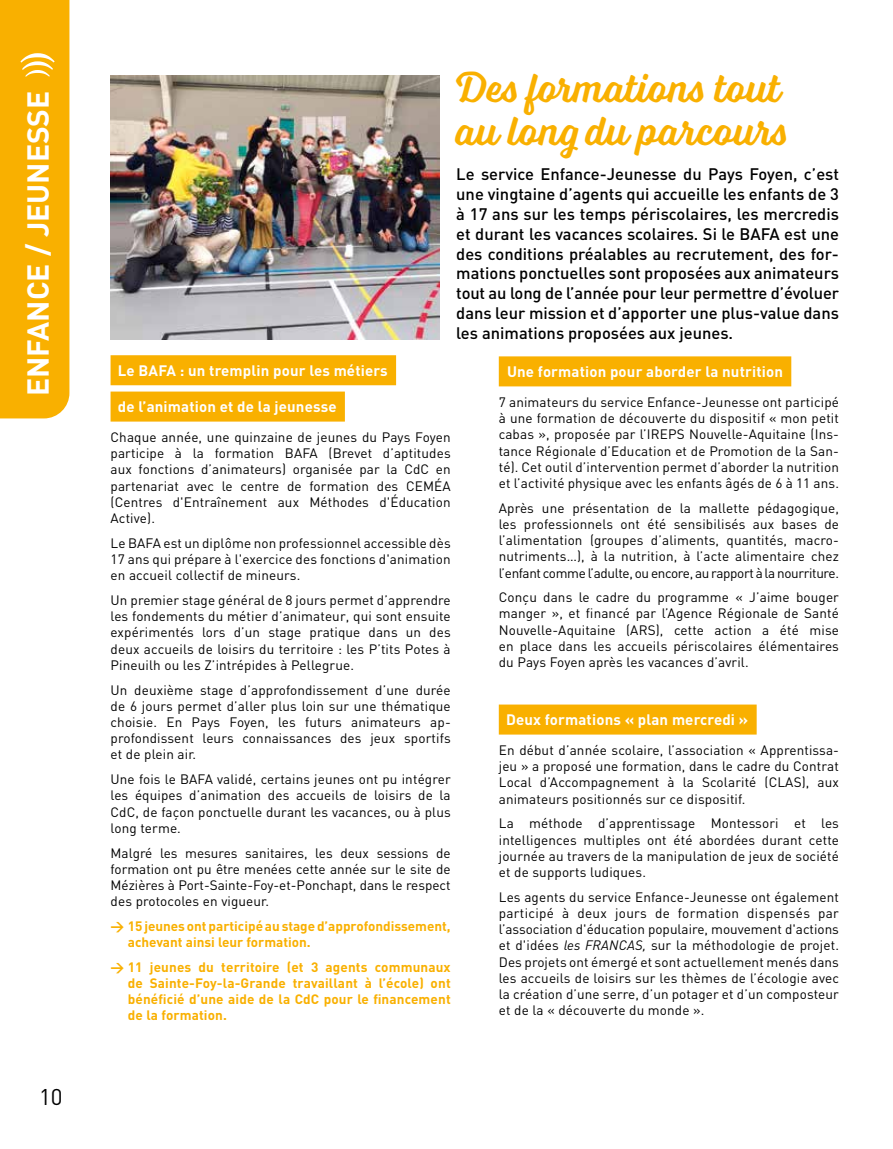
<style>
.page{position:relative;width:893px;height:1149px;background:#fff}
.page>*{position:absolute;margin:0;border:0;box-sizing:border-box;transform-origin:0 0}
.t1{font:43.5px/43.5px "Voltage";color:#f9b000}
.t2{font:700 30px "DIN";color:#fff}
.t3{font:22.5px "DIN";color:#000}
.t4{font:500 16.5px/19.8px "DIN";color:#000;text-align:justify}
.t5{font:700 15px "DIN";letter-spacing:.01em;color:#fff}
.t6{font:13.5px/16.2px "DIN";letter-spacing:.01em;color:#000;text-align:justify}
.t7{font:700 13.5px/16.2px "DIN";color:#f9b000}
.s1{font-family:"DINOT";font-style:italic}
</style>
<div class="page">
<img style="left:111px;top:75px;width:328px;height:264px">
<div style="left:111px;top:355px;width:285px;height:30px;background:#f9b000"></div>
<div style="left:111px;top:391px;width:234px;height:30px;background:#f9b000"></div>
<div style="left:499px;top:356px;width:292px;height:30px;background:#f9b000"></div>
<div style="left:499px;top:704px;width:258px;height:30px;background:#f9b000"></div>
<div style="left:0;top:0;width:69px;height:418px;background:#f9b000"></div>
<h2 class="t2" style="left:18px;top:396px;width:307px;rotate:-90deg">ENFANCE / JEUNESSE</h2>
<h3 class="t3" style="left:39px;top:1081px;width:25px">10</h3>
<h1 class="t1" style="left:456px;top:65px;width:334px">Des formations tout au long du parcours</h1>
<p class="t4" style="left:456px;top:164px;width:384px">Le service Enfance-Jeunesse du Pays Foyen, c’est une vingtaine d’agents qui accueille les enfants de 3 à 17 ans sur les temps périscolaires, les mercredis et durant les vacances scolaires. Si le BAFA est une des conditions préalables au recrutement, des for&shy;mations ponctuelles sont proposées aux animateurs tout au long de l’année pour leur permettre d’évoluer dans leur mission et d’apporter une plus-value dans les animations proposées aux jeunes.</p>
<p class="t5" style="left:118px;top:360px;width:271px">Le BAFA : un tremplin pour les métiers</p>
<p class="t5" style="left:118px;top:397px;width:220px">de l’animation et de la jeunesse</p>
<p class="t6" style="left:111px;top:428px;width:342px">Chaque année, une quinzaine de jeunes du Pays Foyen participe à la formation BAFA (Brevet d’aptitudes aux fonctions d’animateurs) organisée par la CdC en partenariat avec le centre de formation des CEMÉA (Centres d'Entraînement aux Méthodes d'Éducation Active).</p>
<p class="t6" style="left:111px;top:534px;width:342px">Le BAFA est un diplôme non professionnel accessible dès 17 ans qui prépare à l'exercice des fonctions d'animation en accueil collectif de mineurs.</p>
<p class="t6" style="left:111px;top:591px;width:342px">Un premier stage général de 8 jours permet d’apprendre les fondements du métier d’animateur, qui sont ensuite expérimentés lors d’un stage pratique dans un des deux accueils de loisirs du territoire : les P’tits Potes à Pineuilh ou les Z’intrépides à Pellegrue.</p>
<p class="t6" style="left:111px;top:681px;width:342px;text-align:left">Un deuxième stage d’approfondissement d’une durée de 6 jours permet d’aller plus loin sur une thématique choisie. En Pays Foyen, les futurs animateurs ap&shy;profondissent leurs connaissances des jeux sportifs et de plein air.</p>
<p class="t6" style="left:111px;top:770px;width:342px">Une fois le BAFA validé, certains jeunes ont pu intégrer les équipes d’animation des accueils de loisirs de la CdC, de façon ponctuelle durant les vacances, ou à plus long terme.</p>
<p class="t6" style="left:111px;top:844px;width:342px">Malgré les mesures sanitaires, les deux sessions de formation ont pu être menées cette année sur le site de Mézières à Port-Sainte-Foy-et-Ponchapt, dans le respect des protocoles en vigueur.</p>
<p class="t7" style="left:128px;top:917px;width:324px;text-indent:-17px">&gt; 15 jeunes ont participé au stage d’approfondissement, achevant ainsi leur formation.</p>
<p class="t7" style="left:128px;top:957px;width:324px;text-align:justify;text-indent:-17px">&gt; 11 jeunes du territoire (et 3 agents communaux de Sainte-Foy-la-Grande travaillant à l’école) ont bénéficié d’une aide de la CdC pour le financement de la formation.</p>
<p class="t5" style="left:507px;top:362px;width:277px">Une formation pour aborder la nutrition</p>
<p class="t6" style="left:499px;top:393px;width:342px">7 animateurs du service Enfance-Jeunesse ont participé à une formation de découverte du dispositif « mon petit cabas », proposée par l’IREPS Nouvelle-Aquitaine (Ins&shy;tance Régionale d’Education et de Promotion de la San&shy;té). Cet outil d’intervention permet d’aborder la nutrition et l’activité physique avec les enfants âgés de 6 à 11 ans.</p>
<p class="t6" style="left:499px;top:499px;width:342px;text-align:left">Après une présentation de la mallette pédagogique, les professionnels ont été sensibilisés aux bases de l’alimentation (groupes d’aliments, quantités, macro&shy;nutriments…), à la nutrition, à l’acte alimentaire chez l’enfant comme l’adulte, ou encore, au rapport à la nourriture.</p>
<p class="t6" style="left:499px;top:589px;width:342px">Conçu dans le cadre du programme « J’aime bouger manger », et financé par l’Agence Régionale de Santé Nouvelle-Aquitaine (ARS), cette action a été mise en place dans les accueils périscolaires élémentaires du Pays Foyen après les vacances d’avril.</p>
<p class="t5" style="left:506px;top:709px;width:244px">Deux formations « plan mercredi »</p>
<p class="t6" style="left:499px;top:741px;width:342px">En début d’année scolaire, l’association « Apprentissa&shy;jeu » a proposé une formation, dans le cadre du Contrat Local d’Accompagnement à la Scolarité (CLAS), aux animateurs positionnés sur ce dispositif.</p>
<p class="t6" style="left:499px;top:814px;width:342px">La méthode d’apprentissage Montessori et les intelligences multiples ont été abordées durant cette journée au travers de la manipulation de jeux de société et de supports ludiques.</p>
<p class="t6" style="left:499px;top:888px;width:342px">Les agents du service Enfance-Jeunesse ont également participé à deux jours de formation dispensés par l’association d'éducation populaire, mouvement d'actions et d'idées <span class="s1">les FRANCAS,</span> sur la méthodologie de projet.<br>Des projets ont émergé et sont actuellement menés dans les accueils de loisirs sur les thèmes de l’écologie avec la création d’une serre, d’un potager et d’un composteur et de la « découverte du monde ».</p>
</div>
